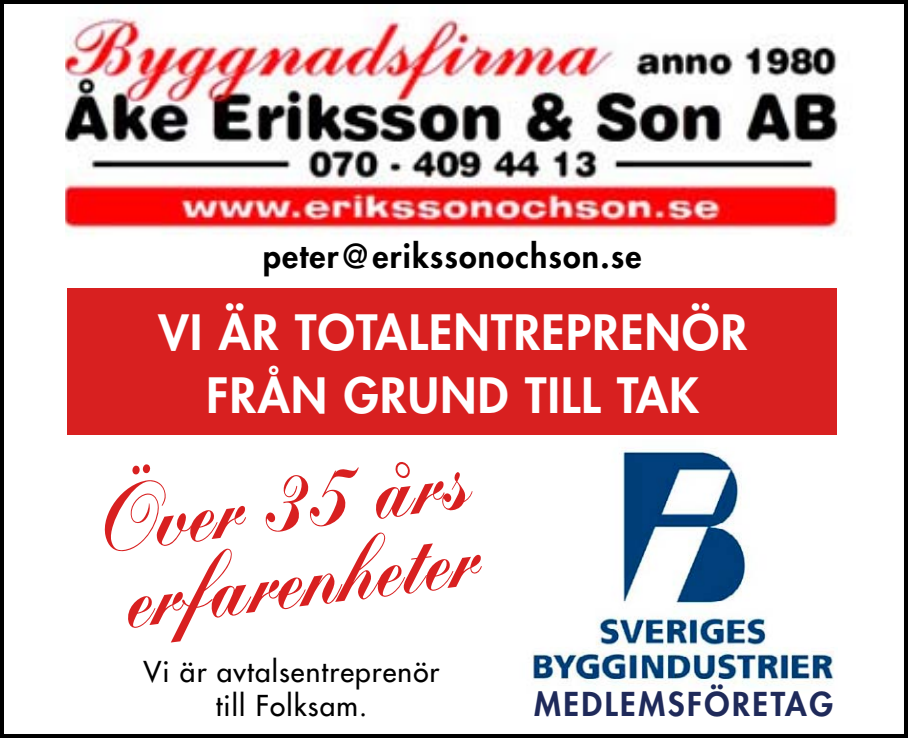
<style>
.page{position:relative;width:908px;height:738px;background:#fff}
.page>*{position:absolute;margin:0;border:0;box-sizing:border-box;transform-origin:0 0}
.t1{font:900 90.8px/77.6px "Kuenstler Script LT Std";color:#d82020;scale:.85 1}
.t2{font:800 47.2px/63.2px "Futura Std";letter-spacing:.03em;color:#fff;text-align:center}
.t3{font:800 32px "Futura Std";color:#000}
.t4{font:800 32px "Futura Std";letter-spacing:.08em;color:#1f2a5a}
.t5{font:500 28px/33.6px "Futura Std";letter-spacing:.04em;color:#000;text-align:center}
</style>
<div class="page">
<img style="left:533px;top:448px;width:301px;height:240px">
<img style="left:65px;top:17px;width:776px;height:219px">
<div style="left:0;top:0;width:907px;height:737px;border:4px solid #000"></div>
<div style="left:67px;top:288px;width:769px;height:147px;background:#d82020"></div>
<p class="t3" style="left:263px;top:235px;width:380px">PETER@ERIKSSONOCHSON.SE</p>
<p class="t2" style="left:158px;top:300px;width:589px">VI ÄR TOTALENTREPRENÖR<br>FRÅN GRUND TILL TAK</p>
<h1 class="t1" style="left:96px;top:481px;width:438px;rotate:-7deg">Över 35 års erfarenheter</h1>
<p class="t5" style="left:143px;top:654px;width:297px">Vi är avtalsentreprenör till Folksam.</p>
<p class="t4" style="left:533px;top:683px;width:300px">MEDLEMSFÖRETAG</p>
</div>
